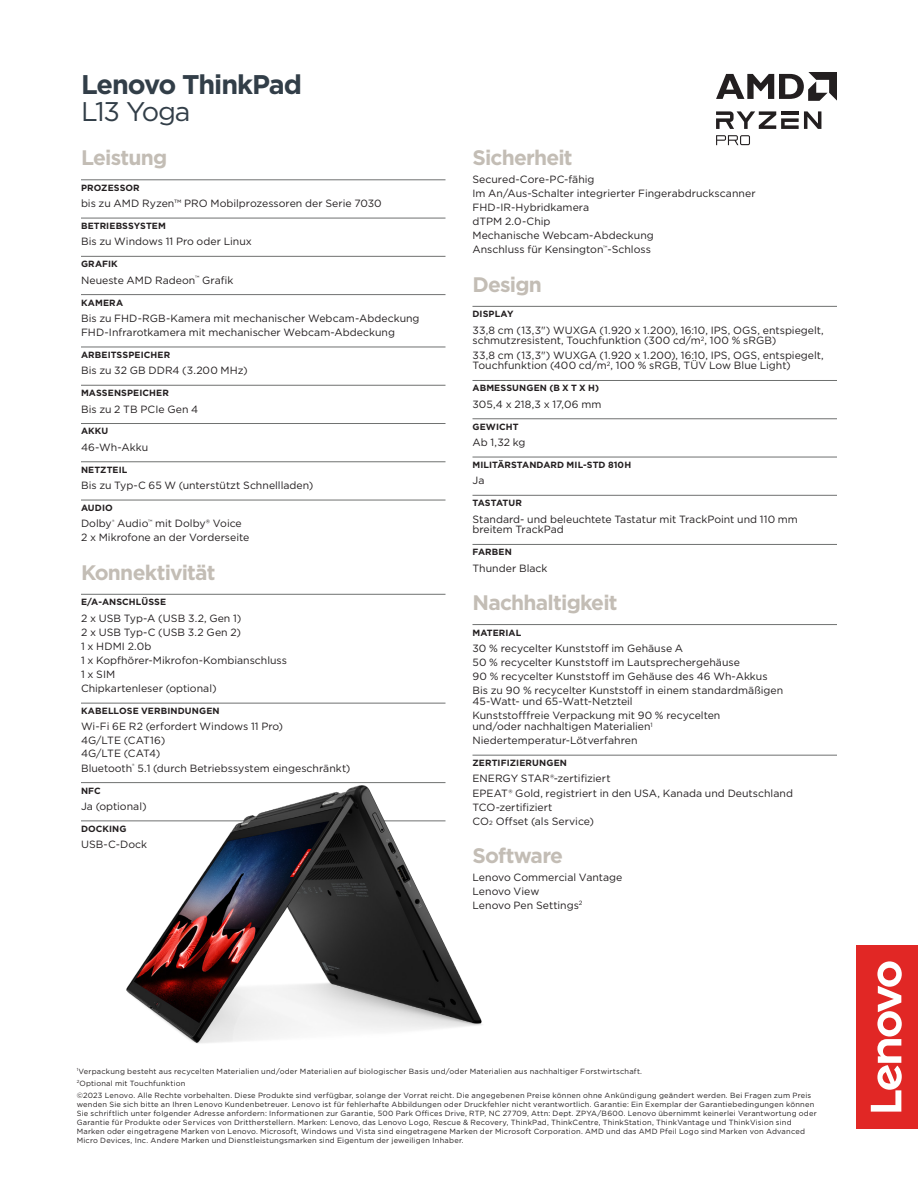
<style>
.page{position:relative;width:918px;height:1188px;background:#fff}
.page>*{position:absolute;margin:0;border:0;box-sizing:border-box;transform-origin:0 0}
.LEN-h2__product_name{font:700 27px/27px "Gotham";letter-spacing:-.04em;color:#323e48}
.LEN-h4__sidebar_gray{font:700 21px "Gotham";letter-spacing:-.04em;color:#c3bdb5}
.LEN-p4__specs{font:10.5px/10.8px "Gotham";color:#231f20}
.LEN-p4__specs-2{font:10.5px "Gotham";letter-spacing:-.04em;color:#231f20}
.LEN-h6__specs_subhea{font:700 9px "Gotham";letter-spacing:.01em;color:#231f20}
.Disclaimer_main{font:7.5px/9px "Gotham";letter-spacing:.025em;color:#231f20}
.s1{font-weight:400}
.s2{font-size:6.15px}
</style>
<div class="page">
<hr style="left:81px;top:180px;width:365px;height:1px;background:#6f7170">
<hr style="left:81px;top:218px;width:365px;height:1px;background:#6f7170">
<hr style="left:81px;top:256px;width:365px;height:1px;background:#6f7170">
<hr style="left:81px;top:294px;width:365px;height:1px;background:#6f7170">
<hr style="left:81px;top:347px;width:365px;height:1px;background:#6f7170">
<hr style="left:81px;top:385px;width:365px;height:1px;background:#6f7170">
<hr style="left:81px;top:423px;width:365px;height:1px;background:#6f7170">
<hr style="left:81px;top:462px;width:365px;height:1px;background:#6f7170">
<hr style="left:81px;top:500px;width:365px;height:1px;background:#6f7170">
<hr style="left:81px;top:594px;width:365px;height:1px;background:#6f7170">
<hr style="left:81px;top:703px;width:365px;height:1px;background:#6f7170">
<hr style="left:81px;top:782px;width:365px;height:1px;background:#6f7170">
<hr style="left:81px;top:821px;width:365px;height:1px;background:#6f7170">
<hr style="left:472px;top:306px;width:365px;height:1px;background:#6f7170">
<hr style="left:472px;top:380px;width:365px;height:1px;background:#6f7170">
<hr style="left:472px;top:419px;width:365px;height:1px;background:#6f7170">
<hr style="left:472px;top:457px;width:365px;height:1px;background:#6f7170">
<hr style="left:472px;top:495px;width:365px;height:1px;background:#6f7170">
<hr style="left:472px;top:544px;width:365px;height:1px;background:#6f7170">
<hr style="left:472px;top:624px;width:365px;height:1px;background:#6f7170">
<hr style="left:472px;top:755px;width:365px;height:1px;background:#6f7170">
<img style="left:92px;top:782px;width:390px;height:262px">
<svg style="left:716px;top:135px;width:34px;height:10px"></svg>
<svg style="left:716px;top:72px;width:121px;height:29px"></svg>
<svg style="left:716px;top:111px;width:105px;height:18px"></svg>
<div style="left:857px;top:945px;width:61px;height:184px;background:#e12725"></div>
<svg style="left:871px;top:961px;width:31px;height:151px"></svg>
<p class="LEN-h2__product_name" style="left:81px;top:70px;width:223px">Lenovo ThinkPad<br><span class="s1">L13 Yoga</span></p>
<p class="LEN-h4__sidebar_gray" style="left:81px;top:144px;width:88px">Leistung</p>
<p class="LEN-h6__specs_subhea" style="left:81px;top:182px;width:60px">PROZESSOR</p>
<p class="LEN-p4__specs" style="left:81px;top:198px;width:302px">bis zu AMD Ryzen™ PRO Mobilprozessoren der Serie 7030</p>
<p class="LEN-h6__specs_subhea" style="left:81px;top:220px;width:86px">BETRIEBSSYSTEM</p>
<p class="LEN-p4__specs" style="left:81px;top:236px;width:172px">Bis zu Windows 11 Pro oder Linux</p>
<p class="LEN-h6__specs_subhea" style="left:81px;top:258px;width:38px">GRAFIK</p>
<p class="LEN-p4__specs" style="left:81px;top:274px;width:154px">Neueste AMD Radeon<sup>™</sup> Grafik</p>
<p class="LEN-h6__specs_subhea" style="left:81px;top:296px;width:44px">KAMERA</p>
<p class="LEN-p4__specs" style="left:81px;top:313px;width:340px">Bis zu FHD-RGB-Kamera mit mechanischer Webcam-Abdeckung</p>
<p class="LEN-p4__specs" style="left:81px;top:327px;width:316px">FHD-Infrarotkamera mit mechanischer Webcam-Abdeckung</p>
<p class="LEN-h6__specs_subhea" style="left:81px;top:349px;width:91px">ARBEITSSPEICHER</p>
<p class="LEN-p4__specs" style="left:81px;top:365px;width:168px">Bis zu 32 GB DDR4 (3.200 MHz)</p>
<p class="LEN-h6__specs_subhea" style="left:81px;top:387px;width:90px">MASSENSPEICHER</p>
<p class="LEN-p4__specs" style="left:81px;top:403px;width:119px">Bis zu 2 TB PCIe Gen 4</p>
<p class="LEN-h6__specs_subhea" style="left:81px;top:425px;width:29px">AKKU</p>
<p class="LEN-p4__specs" style="left:81px;top:441px;width:69px">46-Wh-Akku</p>
<p class="LEN-h6__specs_subhea" style="left:81px;top:464px;width:48px">NETZTEIL</p>
<p class="LEN-p4__specs" style="left:81px;top:480px;width:234px">Bis zu Typ-C 65 W (unterstützt Schnellladen)</p>
<p class="LEN-h6__specs_subhea" style="left:81px;top:502px;width:33px">AUDIO</p>
<p class="LEN-p4__specs" style="left:81px;top:518px;width:162px">Dolby<sup>®</sup> Audio<sup>™</sup> mit Dolby® Voice</p>
<p class="LEN-p4__specs" style="left:81px;top:532px;width:170px">2 x Mikrofone an der Vorderseite</p>
<p class="LEN-h4__sidebar_gray" style="left:81px;top:558px;width:136px">Konnektivität</p>
<p class="LEN-h6__specs_subhea" style="left:81px;top:596px;width:87px">E/A-ANSCHLÜSSE</p>
<p class="LEN-p4__specs" style="left:81px;top:612px;width:162px">2 x USB Typ-A (USB 3.2, Gen 1)</p>
<p class="LEN-p4__specs" style="left:81px;top:626px;width:162px">2 x USB Typ-C (USB 3.2 Gen 2)</p>
<p class="LEN-p4__specs" style="left:81px;top:640px;width:72px">1 x HDMI 2.0b</p>
<p class="LEN-p4__specs" style="left:81px;top:655px;width:208px">1 x Kopfhörer-Mikrofon-Kombianschluss</p>
<p class="LEN-p4__specs" style="left:81px;top:669px;width:36px">1 x SIM</p>
<p class="LEN-p4__specs" style="left:81px;top:683px;width:137px">Chipkartenleser (optional)</p>
<p class="LEN-h6__specs_subhea" style="left:81px;top:705px;width:140px">KABELLOSE VERBINDUNGEN</p>
<p class="LEN-p4__specs" style="left:81px;top:721px;width:204px">Wi-Fi 6E R2 (erfordert Windows 11 Pro)</p>
<p class="LEN-p4__specs" style="left:81px;top:734px;width:86px">4G/LTE (CAT16)</p>
<p class="LEN-p4__specs-2" style="left:81px;top:747px;width:81px">4G/LTE (CAT4)</p>
<p class="LEN-p4__specs" style="left:81px;top:762px;width:271px">Bluetooth<sup>®</sup> 5.1 (durch Betriebssystem eingeschränkt)</p>
<p class="LEN-h6__specs_subhea" style="left:81px;top:784px;width:21px">NFC</p>
<p class="LEN-p4__specs" style="left:81px;top:801px;width:67px">Ja (optional)</p>
<p class="LEN-h6__specs_subhea" style="left:81px;top:823px;width:47px">DOCKING</p>
<p class="LEN-p4__specs" style="left:81px;top:839px;width:68px">USB-C-Dock</p>
<p class="LEN-h4__sidebar_gray" style="left:472px;top:144px;width:102px">Sicherheit</p>
<p class="LEN-p4__specs" style="left:472px;top:174px;width:124px">Secured-Core-PC-fähig</p>
<p class="LEN-p4__specs" style="left:472px;top:188px;width:285px">Im An/Aus-Schalter integrierter Fingerabdruckscanner</p>
<p class="LEN-p4__specs" style="left:472px;top:202px;width:118px">FHD-IR-Hybridkamera</p>
<p class="LEN-p4__specs" style="left:472px;top:216px;width:80px">dTPM 2.0-Chip</p>
<p class="LEN-p4__specs" style="left:472px;top:230px;width:183px">Mechanische Webcam-Abdeckung</p>
<p class="LEN-p4__specs" style="left:472px;top:244px;width:180px">Anschluss für Kensington<sup>™</sup>-Schloss</p>
<p class="LEN-h4__sidebar_gray" style="left:472px;top:270px;width:71px">Design</p>
<p class="LEN-h6__specs_subhea" style="left:472px;top:308px;width:43px">DISPLAY</p>
<p class="LEN-p4__specs" style="left:472px;top:324px;width:353px">33,8 cm (13,3") WUXGA (1.920 x 1.200), 16:10, IPS, OGS, entspiegelt, schmutzresistent, Touchfunktion (300 cd/m<sup>2</sup>, 100 % sRGB)</p>
<p class="LEN-p4__specs" style="left:472px;top:349px;width:353px">33,8 cm (13,3") WUXGA (1.920 x 1.200), 16:10, IPS, OGS, entspiegelt,<br>Touchfunktion (400 cd/m<sup>2</sup>, 100 % sRGB, TÜV Low Blue Light)</p>
<p class="LEN-h6__specs_subhea" style="left:472px;top:382px;width:128px">ABMESSUNGEN (B X T X H)</p>
<p class="LEN-p4__specs" style="left:472px;top:398px;width:130px">305,4 x 218,3 x 17,06 mm</p>
<p class="LEN-h6__specs_subhea" style="left:472px;top:421px;width:48px">GEWICHT</p>
<p class="LEN-p4__specs" style="left:472px;top:437px;width:55px">Ab 1,32 kg</p>
<p class="LEN-h6__specs_subhea" style="left:472px;top:459px;width:160px">MILITÄRSTANDARD MIL-STD 810H</p>
<p class="LEN-p4__specs" style="left:472px;top:475px;width:13px">Ja</p>
<p class="LEN-h6__specs_subhea" style="left:472px;top:497px;width:51px">TASTATUR</p>
<p class="LEN-p4__specs" style="left:472px;top:513px;width:327px">Standard- und beleuchtete Tastatur mit TrackPoint und 110 mm breitem TrackPad</p>
<p class="LEN-h6__specs_subhea" style="left:472px;top:546px;width:41px">FARBEN</p>
<p class="LEN-p4__specs" style="left:472px;top:562px;width:77px">Thunder Black</p>
<p class="LEN-h4__sidebar_gray" style="left:472px;top:589px;width:147px">Nachhaltigkeit</p>
<p class="LEN-h6__specs_subhea" style="left:472px;top:626px;width:50px">MATERIAL</p>
<p class="LEN-p4__specs" style="left:472px;top:642px;width:212px">30 % recycelter Kunststoff im Gehäuse A</p>
<p class="LEN-p4__specs" style="left:472px;top:657px;width:269px">50 % recycelter Kunststoff im Lautsprechergehäuse</p>
<p class="LEN-p4__specs" style="left:472px;top:671px;width:297px">90 % recycelter Kunststoff im Gehäuse des 46 Wh-Akkus</p>
<p class="LEN-p4__specs" style="left:472px;top:685px;width:312px">Bis zu 90 % recycelter Kunststoff in einem standardmäßigen<br>45-Watt- und 65-Watt-Netzteil</p>
<p class="LEN-p4__specs" style="left:472px;top:710px;width:249px">Kunststofffreie Verpackung mit 90 % recycelten und/oder nachhaltigen Materialien<sup>1</sup></p>
<p class="LEN-p4__specs" style="left:472px;top:735px;width:167px">Niedertemperatur-Lötverfahren</p>
<p class="LEN-h6__specs_subhea" style="left:472px;top:757px;width:96px">ZERTIFIZIERUNGEN</p>
<p class="LEN-p4__specs" style="left:472px;top:773px;width:140px">ENERGY STAR®-zertifiziert</p>
<p class="LEN-p4__specs" style="left:472px;top:787px;width:322px">EPEAT® Gold, registriert in den USA, Kanada und Deutschland</p>
<p class="LEN-p4__specs" style="left:472px;top:801px;width:82px">TCO-zertifiziert</p>
<p class="LEN-p4__specs" style="left:472px;top:815px;width:123px">CO<span class="s2">2</span> Offset (als Service)</p>
<p class="LEN-h4__sidebar_gray" style="left:472px;top:842px;width:92px">Software</p>
<p class="LEN-p4__specs" style="left:472px;top:871px;width:151px">Lenovo Commercial Vantage</p>
<p class="LEN-p4__specs" style="left:472px;top:886px;width:68px">Lenovo View</p>
<p class="LEN-p4__specs" style="left:472px;top:900px;width:112px">Lenovo Pen Settings<sup>2</sup></p>
<p class="Disclaimer_main" style="left:77px;top:1066px;width:567px"><sup>1</sup>Verpackung besteht aus recycelten Materialien und/oder Materialien auf biologischer Basis und/oder Materialien aus nachhaltiger Forstwirtschaft.</p>
<p class="Disclaimer_main" style="left:77px;top:1078px;width:110px"><sup>2</sup>Optional mit Touchfunktion</p>
<p class="Disclaimer_main" style="left:77px;top:1091px;width:742px">©2023 Lenovo. Alle Rechte vorbehalten. Diese Produkte sind verfügbar, solange der Vorrat reicht. Die angegebenen Preise können ohne Ankündigung geändert werden. Bei Fragen zum Preis wenden Sie sich bitte an Ihren Lenovo Kundenbetreuer. Lenovo ist für fehlerhafte Abbildungen oder Druckfehler nicht verantwortlich. Garantie: Ein Exemplar der Garantiebedingungen können Sie schriftlich unter folgender Adresse anfordern: Informationen zur Garantie, 500 Park Offices Drive, RTP, NC 27709, Attn: Dept. ZPYA/B600. Lenovo übernimmt keinerlei Verantwortung oder Garantie für Produkte oder Services von Drittherstellern. Marken: Lenovo, das Lenovo Logo, Rescue &amp; Recovery, ThinkPad, ThinkCentre, ThinkStation, ThinkVantage und ThinkVision sind Marken oder eingetragene Marken von Lenovo. Microsoft, Windows und Vista sind eingetragene Marken der Microsoft Corporation. AMD und das AMD Pfeil Logo sind Marken von Advanced Micro Devices, Inc. Andere Marken und Dienstleistungsmarken sind Eigentum der jeweiligen Inhaber.</p>
</div>
